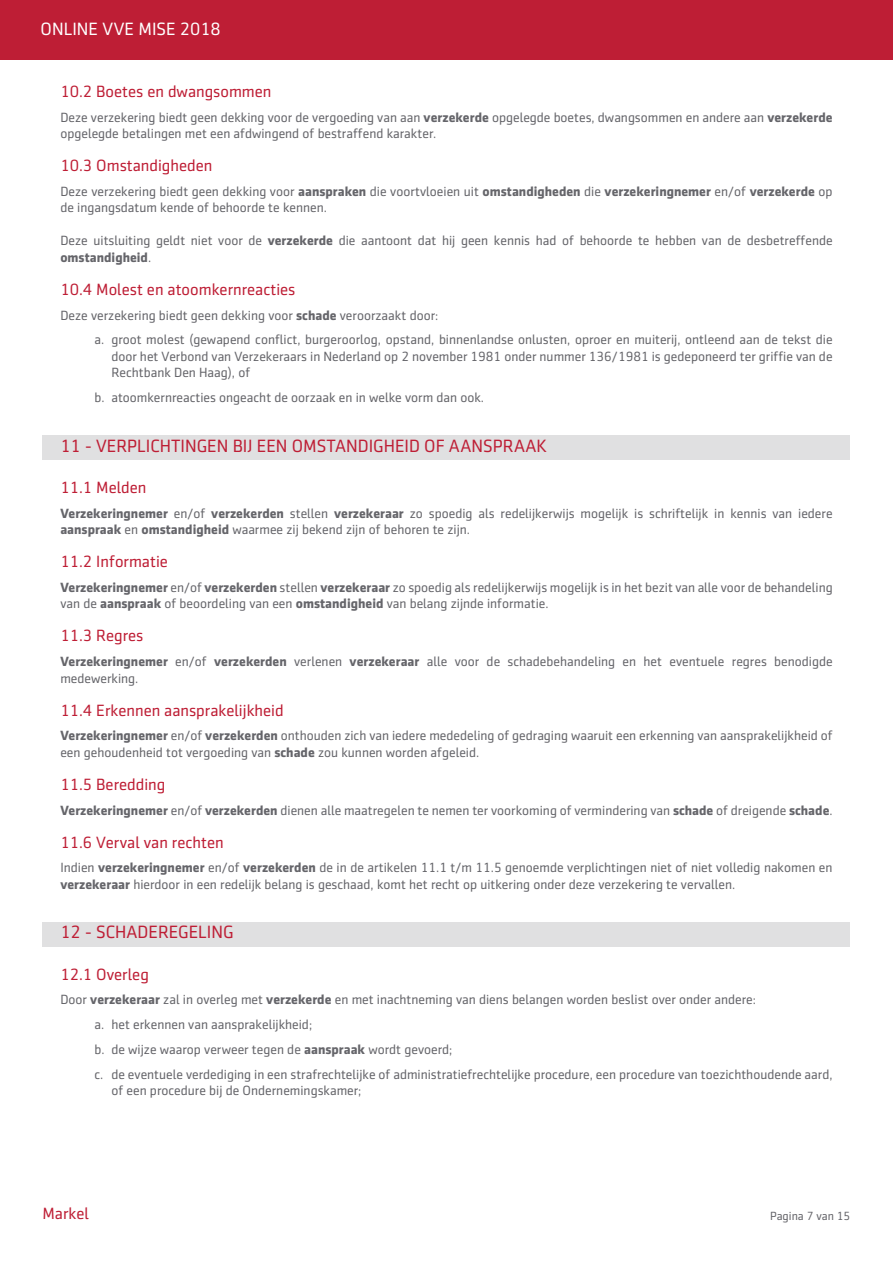
<style>
.page{position:relative;width:893px;height:1263px;background:#fff}
.page>*{position:absolute;margin:0;border:0;box-sizing:border-box;transform-origin:0 0}
._1_-_Überschrift{font:18px "Sentico Sans DT";color:#be1e35}
.Überschrift_13_20_bo{font:18px "Sentico Sans DT";color:#fff}
._1_1_Unter{font:16.5px "Sentico Sans DT";color:#be1e35}
.Standard_Text{font:13.5px/16.5px "Sentico Sans DT";color:#65656a}
.t1{font:12px "Sentico Sans DT";color:#65656a}
.s1{font-weight:700}
</style>
<div class="page">
<div style="left:43px;top:922px;width:807px;height:25px;background:#e0e0e1"></div>
<div style="left:43px;top:435px;width:807px;height:25px;background:#e0e0e1"></div>
<div style="left:0;top:0;width:893px;height:59px;background:#be1e35"></div>
<p class="Überschrift_13_20_bo" style="left:41px;top:19px;width:182px">ONLINE VVE MISE 2018</p>
<p class="_1_1_Unter" style="left:60px;top:82px;width:213px">10.2 Boetes en dwangsommen</p>
<p class="Standard_Text" style="left:60px;top:109px;width:774px">Deze verzekering biedt geen dekking voor de vergoeding van aan <span class="s1">verzekerde</span> opgelegde boetes, dwangsommen en andere aan <span class="s1">verzekerde </span>opgelegde betalingen met een afdwingend of bestraffend karakter.</p>
<p class="_1_1_Unter" style="left:60px;top:156px;width:154px">10.3 Omstandigheden</p>
<p class="Standard_Text" style="left:60px;top:183px;width:774px">Deze verzekering biedt geen dekking voor <span class="s1">aanspraken</span> die voortvloeien uit <span class="s1">omstandigheden</span> die <span class="s1">verzekeringnemer</span> en/of <span class="s1">verzekerde</span> op de ingangsdatum kende of behoorde te kennen.</p>
<p class="Standard_Text" style="left:60px;top:232px;width:774px">Deze uitsluiting geldt niet voor de <span class="s1">verzekerde</span> die aantoont dat hij geen kennis had of behoorde te hebben van de desbetreffende <span class="s1">omstandigheid</span>.</p>
<p class="_1_1_Unter" style="left:60px;top:280px;width:237px">10.4 Molest en atoomkernreacties</p>
<p class="Standard_Text" style="left:60px;top:307px;width:379px">Deze verzekering biedt geen dekking voor <span class="s1">schade</span> veroorzaakt door:</p>
<p class="Standard_Text" style="left:111px;top:331px;width:723px;text-align:justify;text-indent:-17px">a. groot molest (gewapend conflict, burgeroorlog, opstand, binnenlandse onlusten, oproer en muiterij, ontleend aan de tekst die door het Verbond van Verzekeraars in Nederland op 2 november 1981 onder nummer 136/1981 is gedeponeerd ter griffie van de Rechtbank Den Haag), of</p>
<p class="Standard_Text" style="left:94px;top:389px;width:391px">b. atoomkernreacties ongeacht de oorzaak en in welke vorm dan ook.</p>
<p class="_1_-_Überschrift" style="left:60px;top:436px;width:488px">11 - VERPLICHTINGEN BIJ EEN OMSTANDIGHEID OF AANSPRAAK</p>
<p class="_1_1_Unter" style="left:60px;top:478px;width:88px">11.1 Melden</p>
<p class="Standard_Text" style="left:60px;top:505px;width:774px"><span class="s1">Verzekeringnemer</span> en/of <span class="s1">verzekerden</span> stellen <span class="s1">verzekeraar</span> zo spoedig als redelijkerwijs mogelijk is schriftelijk in kennis van iedere <span class="s1">aanspraak</span> en <span class="s1">omstandigheid</span> waarmee zij bekend zijn of behoren te zijn.</p>
<p class="_1_1_Unter" style="left:60px;top:552px;width:109px">11.2 Informatie</p>
<p class="Standard_Text" style="left:60px;top:579px;width:774px"><span class="s1">Verzekeringnemer</span> en/of <span class="s1">verzekerden</span> stellen <span class="s1">verzekeraar</span> zo spoedig als redelijkerwijs mogelijk is in het bezit van alle voor de behandeling van de <span class="s1">aanspraak</span> of beoordeling van een <span class="s1">omstandigheid</span> van belang zijnde informatie.</p>
<p class="_1_1_Unter" style="left:60px;top:627px;width:85px">11.3 Regres</p>
<p class="Standard_Text" style="left:60px;top:653px;width:774px"><span class="s1">Verzekeringnemer</span> en/of <span class="s1">verzekerden</span> verlenen <span class="s1">verzekeraar</span> alle voor de schadebehandeling en het eventuele regres benodigde medewerking.</p>
<p class="_1_1_Unter" style="left:60px;top:701px;width:225px">11.4 Erkennen aansprakelijkheid</p>
<p class="Standard_Text" style="left:60px;top:727px;width:774px"><span class="s1">Verzekeringnemer</span> en/of <span class="s1">verzekerden</span> onthouden zich van iedere mededeling of gedraging waaruit een erkenning van aansprakelijkheid of een gehoudenheid tot vergoeding van <span class="s1">schade</span> zou kunnen worden afgeleid.</p>
<p class="_1_1_Unter" style="left:60px;top:775px;width:107px">11.5 Beredding</p>
<p class="Standard_Text" style="left:60px;top:802px;width:774px"><span class="s1">Verzekeringnemer</span> en/of <span class="s1">verzekerden</span> dienen alle maatregelen te nemen ter voorkoming of vermindering van <span class="s1">schade</span> of dreigende <span class="s1">schade</span>.</p>
<p class="_1_1_Unter" style="left:60px;top:833px;width:165px">11.6 Verval van rechten</p>
<p class="Standard_Text" style="left:60px;top:859px;width:774px">Indien <span class="s1">verzekeringnemer</span> en/of <span class="s1">verzekerden</span> de in de artikelen 11.1 t/m 11.5 genoemde verplichtingen niet of niet volledig nakomen en <span class="s1">verzekeraar</span> hierdoor in een redelijk belang is geschaad, komt het recht op uitkering onder deze verzekering te vervallen.</p>
<p class="_1_-_Überschrift" style="left:60px;top:922px;width:175px">12 - SCHADEREGELING</p>
<p class="_1_1_Unter" style="left:60px;top:965px;width:90px">12.1 Overleg</p>
<p class="Standard_Text" style="left:60px;top:991px;width:697px">Door <span class="s1">verzekeraar</span> zal in overleg met <span class="s1">verzekerde</span> en met inachtneming van diens belangen worden beslist over onder andere:</p>
<p class="Standard_Text" style="left:94px;top:1016px;width:219px">a. het erkennen van aansprakelijkheid;</p>
<p class="Standard_Text" style="left:94px;top:1041px;width:359px">b. de wijze waarop verweer tegen de <span class="s1">aanspraak</span> wordt gevoerd;</p>
<p class="Standard_Text" style="left:111px;top:1066px;width:723px;text-indent:-17px">c. de eventuele verdediging in een strafrechtelijke of administratiefrechtelijke procedure, een procedure van toezichthoudende aard, of een procedure bij de Ondernemingskamer;</p>
<p class="_1_1_Unter" style="left:43px;top:1204px;width:48px">Markel</p>
<p class="t1" style="left:770px;top:1210px;width:82px">Pagina 7 van 15</p>
</div>
